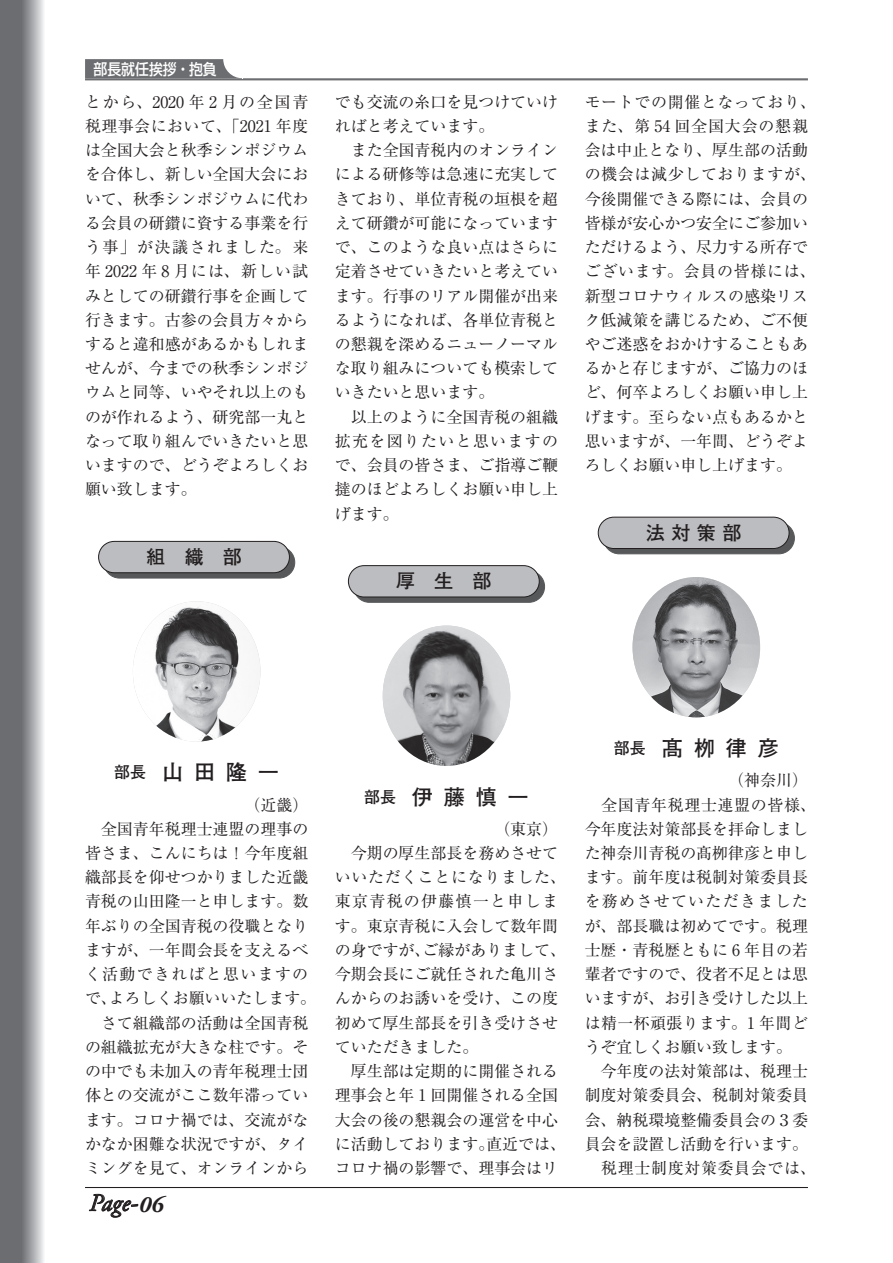
<style>
.page{position:relative;width:893px;height:1263px;background:#fff}
.page>*{position:absolute;margin:0;border:0;box-sizing:border-box;transform-origin:0 0}
.t1{font:italic 24.45px "Adobe Garamond Pro";color:#231f20}
.t2{font:700 21.3px "Futo Go B101 Pro";letter-spacing:.5em;color:#231f20}
.t3{font:700 19.2px "Futo Go B101 Pro";color:#231f20}
.t4{font:15.9px/24.3px "Ryumin Pr 6 N";color:#231f20}
.t5{font:500 15.45px "Shin Go Pr 6 N";color:#fff;scale:.9 1}
.s1{font-size:15.9px}
.s2{font-weight:700;font-size:23.4px}
</style>
<div class="page">
<svg style="left:0;top:0;width:44px;height:1263px;background:#8c8d90"></svg>
<hr style="left:85px;top:78px;width:723px;height:2px;background:#6c6d70">
<svg style="left:85px;top:59px;width:158px;height:20px;background:#7c7d7f"></svg>
<svg style="left:98px;top:541px;width:197px;height:38px;background:#a8a9ac"></svg>
<img style="left:133px;top:601px;width:127px;height:141px">
<svg style="left:348px;top:565px;width:197px;height:38px;background:#a8a8ab"></svg>
<img style="left:383px;top:625px;width:127px;height:141px">
<svg style="left:598px;top:517px;width:197px;height:37px;background:#a9aaac"></svg>
<img style="left:632px;top:577px;width:128px;height:140px">
<svg style="left:89px;top:1194px;width:49px;height:23px"></svg>
<hr style="left:85px;top:1187px;width:723px;height:1px;background:#231f20">
<p class="t5" style="left:94px;top:57px;width:139px">部長就任挨拶・抱負</p>
<p class="t4" style="left:85px;top:89px;width:225px;text-align:justify">とから、2020 年 2 月の全国青税理事会において、「2021 年度は全国大会と秋季シンポジウムを合体し、新しい全国大会において、秋季シンポジウムに代わる会員の研鑚に資する事業を行う事」が決議されました。来年 2022 年 8 月には、新しい試みとしての研鑚行事を企画して行きます。古参の会員方々からすると違和感があるかもしれませんが、今までの秋季シンポジウムと同等、いやそれ以上のものが作れるよう、研究部一丸となって取り組んでいきたいと思いますので、どうぞよろしくお願い致します。</p>
<p class="t3" style="left:146px;top:541px;width:97px">組　織　部</p>
<p class="t4" style="left:335px;top:89px;width:225px">でも交流の糸口を見つけていければと考えています。<br>　また全国青税内のオンラインによる研修等は急速に充実してきており、単位青税の垣根を超えて研鑽が可能になっていますで、このような良い点はさらに定着させていきたいと考えています。行事のリアル開催が出来るようになれば、各単位青税との懇親を深めるニューノーマルな取り組みについても模索していきたいと思います。<br>　以上のように全国青税の組織拡充を図りたいと思いますので、会員の皆さま、ご指導ご鞭撻のほどよろしくお願い申し上げます。</p>
<p class="t3" style="left:396px;top:566px;width:97px">厚　生　部</p>
<p class="t4" style="left:585px;top:89px;width:233px">モートでの開催となっており、また、第 54 回全国大会の懇親会は中止となり、厚生部の活動の機会は減少しておりますが、今後開催できる際には、会員の皆様が安心かつ安全にご参加いただけるよう、尽力する所存でございます。会員の皆様には、新型コロナウィルスの感染リスク低減策を講じるため、ご不便やご迷惑をおかけすることもあるかと存じますが、ご協力のほど、何卒よろしくお願い申し上げます。至らない点もあるかと思いますが、一年間、どうぞよろしくお願い申し上げます。</p>
<p class="t3" style="left:646px;top:517px;width:97px">法対策部</p>
<h2 class="t2" style="left:114px;top:755px;width:166px"><span class="s1">部長　</span>山田隆一</h2>
<p class="t4" style="left:85px;top:791px;width:233px;text-indent:159px">（近畿）　全国青年税理士連盟の理事の皆さま、こんにちは！今年度組織部長を仰せつかりました近畿青税の山田隆一と申します。数年ぶりの全国青税の役職となりますが、一年間会長を支えるべく活動できればと思いますので、よろしくお願いいたします。　さて組織部の活動は全国青税の組織拡充が大きな柱です。その中でも未加入の青年税理士団体との交流がここ数年滞っています。コロナ禍では、交流がなかなか困難な状況ですが、タイミングを見て、オンラインから</p>
<h1 class="t1" style="left:89px;top:1188px;width:76px">Page-<span class="s2">06</span></h1>
<h2 class="t2" style="left:364px;top:779px;width:166px"><span class="s1">部長　</span>伊藤慎一</h2>
<p class="t4" style="left:335px;top:816px;width:233px;text-indent:159px">（東京）　今期の厚生部長を務めさせていいただくことになりました、東京青税の伊藤慎一と申します。東京青税に入会して数年間の身ですが、ご縁がありまして、今期会長にご就任された亀川さんからのお誘いを受け、この度初めて厚生部長を引き受けさせていただきました。<br>　厚生部は定期的に開催される理事会と年 1 回開催される全国大会の後の懇親会の運営を中心に活動しております。直近では、コロナ禍の影響で、理事会はリ</p>
<h2 class="t2" style="left:614px;top:731px;width:166px"><span class="s1">部長　</span>髙栁律彦</h2>
<p class="t4" style="left:585px;top:767px;width:233px;text-indent:144px">（神奈川）　全国青年税理士連盟の皆様、今年度法対策部長を拝命しました神奈川青税の髙栁律彦と申します。前年度は税制対策委員長を務めさせていただきましたが、部長職は初めてです。税理士歴・青税歴ともに 6 年目の若輩者ですので、役者不足とは思いますが、お引き受けした以上は精一杯頑張ります。1 年間どうぞ宜しくお願い致します。<br>　今年度の法対策部は、税理士制度対策委員会、税制対策委員会、納税環境整備委員会の３委員会を設置し活動を行います。　税理士制度対策委員会では、</p>
</div>
